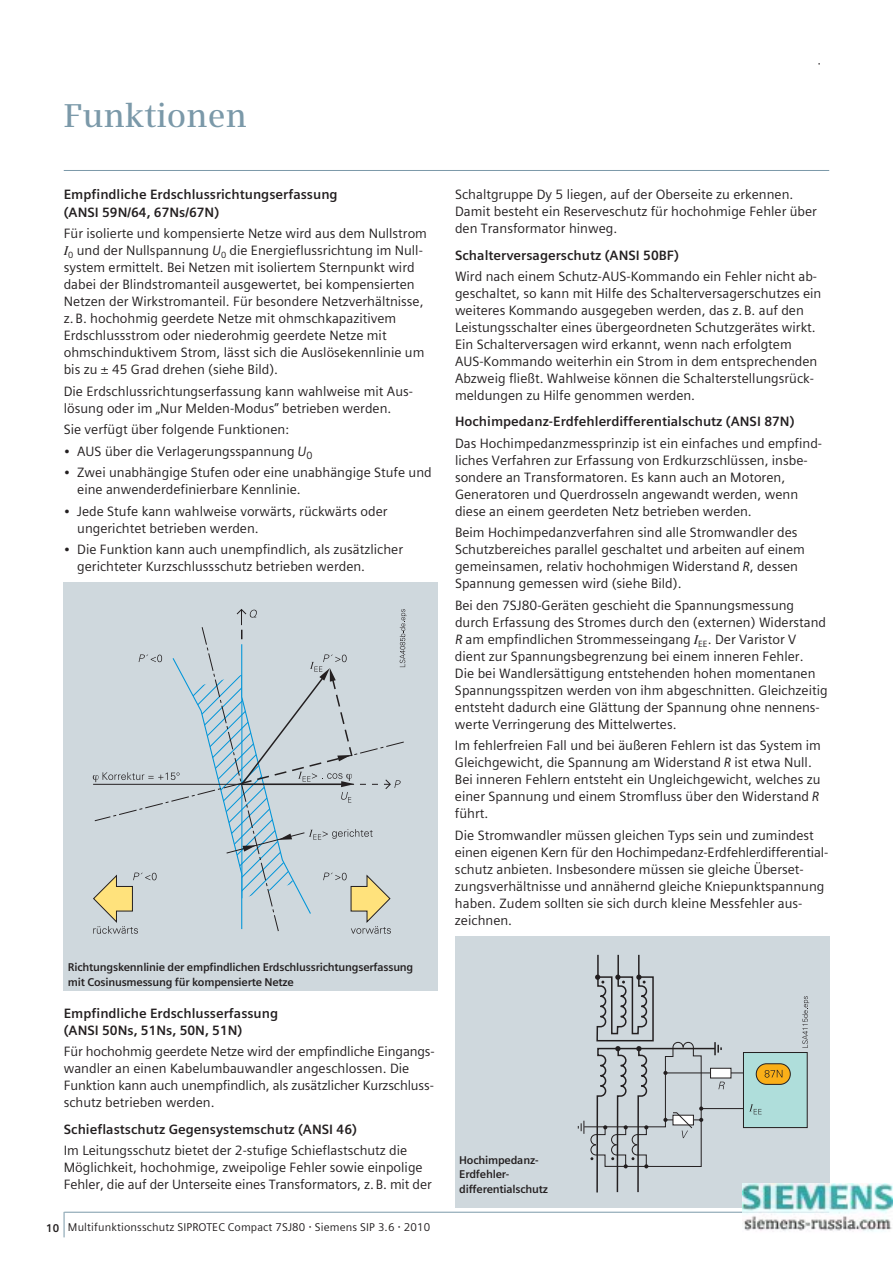
<style>
.page{position:relative;width:893px;height:1263px;background:#fff}
.page>*{position:absolute;margin:0;border:0;box-sizing:border-box;transform-origin:0 0}
.t1{font:33px "Siemens Serif";color:#7b99a9}
.t2{font:13.5px/17px "Siemens Sans";color:#231f20}
.t3{font:700 13.5px/17px "Siemens Sans";color:#231f20}
.t4{font:700 11.25px/14.9px "Siemens Sans";letter-spacing:-.02em;color:#231f20}
.t5{font:11.25px "Siemens Sans";letter-spacing:.01em;color:#231f20}
.s1{font-family:"Times";font-style:italic}
.s2{font-style:italic}
.s3{font-size:12.9px}
.s4{font-weight:700}
</style>
<div class="page">
<hr style="left:64px;top:170px;width:765px;height:1px;background:#7b99a9">
<hr style="left:64px;top:1212px;width:765px;height:1px;background:#7b99a9">
<svg style="left:64px;top:1212px;width:1px;height:25px"></svg>
<div style="left:64px;top:583px;width:374px;height:408px;background:#cfd8dd"></div>
<svg style="left:93px;top:609px;width:314px;height:325px"></svg>
<div style="left:455px;top:936px;width:374px;height:272px;background:#cfd8dd"></div>
<hr style="left:701px;top:1108px;width:46px;height:1px;background:#231f20">
<hr style="left:665px;top:1073px;width:80px;height:1px;background:#231f20">
<div style="left:743px;top:1053px;width:64px;height:75px;background:#afdedb"></div>
<div style="left:743px;top:1052px;width:64px;height:76px;border:1px solid #231f20"></div>
<div style="left:756px;top:1064px;width:34px;height:20px;background:#faaf18;border-radius:10px"></div>
<div style="left:756px;top:1064px;width:34px;height:21px;border:1px solid #231f20;border-radius:10px"></div>
<svg style="left:802px;top:996px;width:7px;height:52px"></svg>
<div style="left:710px;top:1068px;width:21px;height:10px;background:#fff"></div>
<div style="left:710px;top:1068px;width:21px;height:10px;border:1px solid #231f20"></div>
<svg style="left:764px;top:1070px;width:18px;height:8px"></svg>
<svg style="left:749px;top:1104px;width:13px;height:10px"></svg>
<svg style="left:578px;top:954px;width:147px;height:239px"></svg>
<img style="left:743px;top:1184px;width:150px;height:48px">
<h1 class="t1" style="left:64px;top:102px;width:185px">Funktionen</h1>
<p class="t3" style="left:64px;top:188px;width:275px">Empfindliche Erdschlussrichtungserfassung (ANSI 59N/64, 67Ns/67N)</p>
<p class="t2" style="left:64px;top:226px;width:365px">Für isolierte und kompensierte Netze wird aus dem Nullstrom <span class="s1">I</span><sub>0</sub> und der Nullspannung <span class="s2">U</span><sub>0</sub> die Energieflussrichtung im Null&shy;system ermittelt. Bei Netzen mit isoliertem Sternpunkt wird dabei der Blindstromanteil ausgewertet, bei kompensierten Netzen der Wirkstromanteil. Für besondere Netzverhältnisse, z. B. hochohmig geerdete Netze mit ohmschkapazitivem Erdschlussstrom oder niederohmig geerdete Netze mit ohmschinduktivem Strom, lässt sich die Auslösekennlinie um bis zu ± 45 Grad drehen (siehe Bild).</p>
<p class="t2" style="left:64px;top:384px;width:351px">Die Erdschlussrichtungserfassung kann wahlweise mit Aus&shy;lösung oder im „Nur Melden-Modus” betrieben werden.</p>
<p class="t2" style="left:64px;top:422px;width:227px">Sie verfügt über folgende Funktionen:</p>
<p class="t2" style="left:64px;top:444px;width:250px"><span class="s3">•</span> AUS über die Verlagerungsspannung <span class="s2">U</span><sub>0</sub></p>
<p class="t2" style="left:77px;top:465px;width:356px;text-indent:-13px"><span class="s3">•</span> Zwei unabhängige Stufen oder eine unabhängige Stufe und eine anwenderdefinierbare Kennlinie.</p>
<p class="t2" style="left:77px;top:504px;width:312px;text-indent:-13px"><span class="s3">•</span> Jede Stufe kann wahlweise vorwärts, rückwärts oder ungerichtet betrieben werden.</p>
<p class="t2" style="left:77px;top:542px;width:327px;text-indent:-13px"><span class="s3">•</span> Die Funktion kann auch unempfindlich, als zusätzlicher gerichteter Kurzschlussschutz betrieben werden.</p>
<p class="t4" style="left:68px;top:961px;width:347px">Richtungskennlinie der empfindlichen Erdschlussrichtungserfassung mit Cosinusmessung für kompensierte Netze</p>
<p class="t3" style="left:64px;top:1006px;width:216px">Empfindliche Erdschlusserfassung (ANSI 50Ns, 51Ns, 50N, 51N)</p>
<p class="t2" style="left:64px;top:1045px;width:372px">Für hochohmig geerdete Netze wird der empfindliche Eingangs&shy;wandler an einen Kabelumbauwandler angeschlossen. Die Funktion kann auch unempfindlich, als zusätzlicher Kurzschluss&shy;schutz betrieben werden.</p>
<p class="t3" style="left:64px;top:1122px;width:295px">Schieflastschutz Gegensystemschutz (ANSI 46)</p>
<p class="t2" style="left:64px;top:1143px;width:369px">Im Leitungsschutz bietet der 2-stufige Schieflastschutz die<br>Möglichkeit, hochohmige, zweipolige Fehler sowie einpolige<br>Fehler, die auf der Unterseite eines Transformators, z. B. mit der</p>
<p class="t5" style="left:46px;top:1223px;width:386px"><span class="s4">10</span> Multifunktionsschutz SIPROTEC Compact 7SJ80 Siemens SIP 3.6 2010</p>
<p class="t2" style="left:455px;top:188px;width:363px">Schaltgruppe Dy 5 liegen, auf der Oberseite zu erkennen.<br>Damit besteht ein Reserveschutz für hochohmige Fehler über den Transformator hinweg.</p>
<p class="t3" style="left:455px;top:248px;width:225px">Schalterversagerschutz (ANSI 50BF)</p>
<p class="t2" style="left:455px;top:269px;width:368px">Wird nach einem Schutz-AUS-Kommando ein Fehler nicht ab&shy;geschaltet, so kann mit Hilfe des Schalterversagerschutzes ein weiteres Kommando ausgegeben werden, das z.B. auf den Leistungsschalter eines übergeordneten Schutzgerätes wirkt.<br>Ein Schalterversagen wird erkannt, wenn nach erfolgtem AUS-Kommando weiterhin ein Strom in dem entsprechenden Abzweig fließt. Wahlweise können die Schalterstellungsrück&shy;meldungen zu Hilfe genommen werden.</p>
<p class="t3" style="left:455px;top:414px;width:341px">Hochimpedanz-Erdfehlerdifferentialschutz (ANSI 87N)</p>
<p class="t2" style="left:455px;top:436px;width:369px">Das Hochimpedanzmessprinzip ist ein einfaches und empfind&shy;liches Verfahren zur Erfassung von Erdkurzschlüssen, insbe&shy;sondere an Transformatoren. Es kann auch an Motoren, Generatoren und Querdrosseln angewandt werden, wenn diese an einem geerdeten Netz betrieben werden.</p>
<p class="t2" style="left:455px;top:525px;width:351px">Beim Hochimpedanzverfahren sind alle Stromwandler des Schutzbereiches parallel geschaltet und arbeiten auf einem gemeinsamen, relativ hochohmigen Widerstand <span class="s2">R</span>, dessen Spannung gemessen wird (siehe Bild).</p>
<p class="t2" style="left:455px;top:598px;width:374px">Bei den 7SJ80-Geräten geschieht die Spannungsmessung durch Erfassung des Stromes durch den (externen) Widerstand <span class="s2">R</span> am empfindlichen Strommesseingang <span class="s1">I</span><sub>EE</sub>. Der Varistor V dient zur Spannungsbegrenzung bei einem inneren Fehler.<br>Die bei Wandlersättigung entstehenden hohen momentanen Spannungsspitzen werden von ihm abgeschnitten. Gleichzeitig entsteht dadurch eine Glättung der Spannung ohne nennens&shy;werte Verringerung des Mittelwertes.</p>
<p class="t2" style="left:455px;top:738px;width:367px">Im fehlerfreien Fall und bei äußeren Fehlern ist das System im Gleichgewicht, die Spannung am Widerstand <span class="s2">R</span> ist etwa Null.<br>Bei inneren Fehlern entsteht ein Ungleichgewicht, welches zu einer Spannung und einem Stromfluss über den Widerstand <span class="s2">R </span>führt.</p>
<p class="t2" style="left:455px;top:828px;width:375px">Die Stromwandler müssen gleichen Typs sein und zumindest einen eigenen Kern für den Hochimpedanz-Erdfehlerdifferential&shy;schutz anbieten. Insbesondere müssen sie gleiche Überset&shy;zungsverhältnisse und annähernd gleiche Kniepunktspannung haben. Zudem sollten sie sich durch kleine Messfehler aus&shy;zeichnen.</p>
<p class="t4" style="left:459px;top:1153px;width:90px">Hochimpedanz-<br>Erdfehler&shy;differentialschutz</p>
</div>
